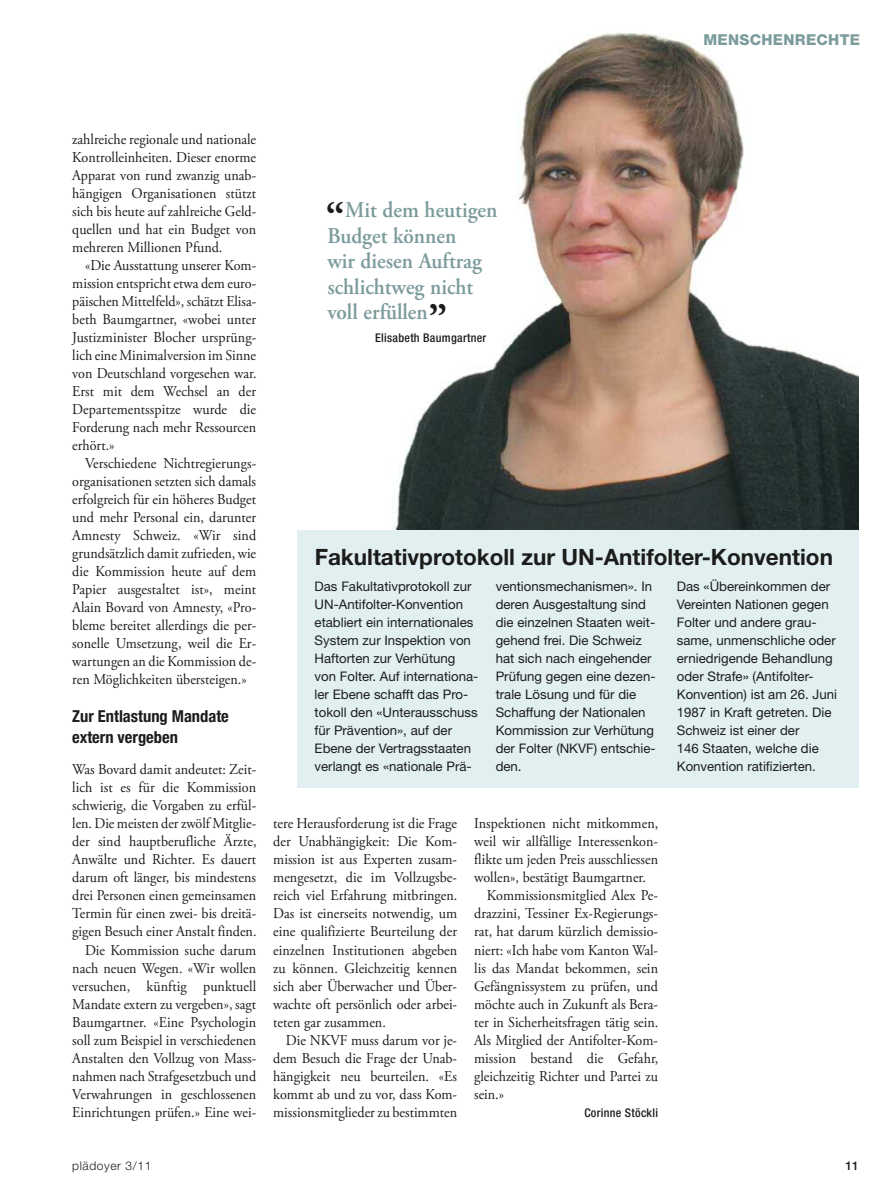
<style>
.page{position:relative;width:893px;height:1191px;background:#fff}
.page>*{position:absolute;margin:0;border:0;box-sizing:border-box;transform-origin:0 0}
.t1{font:600 22.5px/25.5px "Adobe Garamond Pro";color:#7c9b9c;scale:.94 1}
.t2{font:700 22.5px "Helvetica Neue LT Std";color:#1c1c1a}
.t3{font:700 condensed 16.5px/21px "Helvetica Neue LT Std";color:#1c1c1a}
.t4{font:15px/18px "Adobe Garamond Pro";color:#1c1c1a;text-align:justify;scale:.94 1}
.t5{font:800 15px "Helvetica Neue LT Std";letter-spacing:.02em;color:#7c9b9c}
.t6{font:13.2px/18px "Helvetica Neue LT Std";color:#1c1c1a}
.t7{font:500 condensed 12px "Helvetica Neue LT Std";letter-spacing:.025em;color:#1c1c1a}
.t8{font:300 12px "Helvetica Neue LT Std";letter-spacing:.05em;color:#1c1c1a}
.t9{font:500 12px "Helvetica Neue LT Std";color:#1c1c1a}
.s1{font-family:"Zipp Dummbazz";font-weight:400;color:#1c1c1a}
</style>
<div class="page">
<img style="left:394px;top:33px;width:465px;height:497px">
<div style="left:298px;top:530px;width:561px;height:257px;background:#e1eff1"></div>
<p class="t5" style="left:703px;top:34px;width:158px">MENSCHENRECHTE</p>
<p class="t4" style="left:72px;top:132px;width:197px">zahlreiche regionale und nationale Kontrolleinheiten. Dieser enorme Apparat von rund zwanzig unab&shy;hängigen Organisationen stützt sich bis heute auf zahlreiche Geld&shy;quellen und hat ein Budget von mehreren Millionen Pfund.</p>
<p class="t4" style="left:72px;top:258px;width:198px;text-indent:13px">«Die Ausstattung unserer Kom&shy;mission entspricht etwa dem euro&shy;päischen Mittelfeld», schätzt Elisa&shy;beth Baumgartner, «wobei unter Justizminister Blocher ursprüng&shy;lich eine Minimalversion im Sinne von Deutschland vorgesehen war.<br>Erst mit dem Wechsel an der Departementsspitze wurde die Forderung nach mehr Ressourcen erhört.»</p>
<p class="t4" style="left:72px;top:456px;width:197px;text-indent:13px">Verschiedene Nichtregierungs&shy;organisationen setzten sich damals erfolgreich für ein höheres Budget und mehr Personal ein, darunter Amnesty Schweiz. «Wir sind grundsätzlich damit zufrieden, wie die Kommission heute auf dem Papier ausgestaltet ist», meint Alain Bovard von Amnesty, «Pro&shy;bleme bereitet allerdings die per&shy;sonelle Umsetzung, weil die Er&shy;wartungen an die Kommission de&shy;ren Möglichkeiten übersteigen.»</p>
<p class="t3" style="left:72px;top:707px;width:158px">Zur Entlastung Mandate extern vergeben</p>
<p class="t4" style="left:72px;top:762px;width:198px;text-align:right">Was Bovard damit andeutet: Zeit&shy;lich ist es für die Kommission schwierig, die Vorgaben zu erfül&shy;len. Die meisten der zwölf Mitglie&shy;der sind hauptberufliche Ärzte,<br>Anwälte und Richter. Es dauert darum oft länger, bis mindestens drei Personen einen gemeinsamen<br>Termin für einen zwei- bis dreitä&shy;gigen Besuch einer Anstalt finden.<br>Die Kommission suche darum nach neuen Wegen. «Wir wollen versuchen, künftig punktuell<br>Mandate extern zu vergeben», sagt<br>Baumgartner. «Eine Psychologin soll zum Beispiel in verschiedenen<br>Anstalten den Vollzug von Mass&shy;nahmen nach Strafgesetzbuch und<br>Verwahrungen in geschlossenen<br>Einrichtungen prüfen.» Eine wei-</p>
<h1 class="t1" style="left:327px;top:199px;width:182px"><span class="s1">«</span>Mit dem heutigen<br>Budget können<br>wir diesen Auftrag schlichtweg nicht voll erfüllen<span class="s1">»</span></h1>
<p class="t7" style="left:375px;top:334px;width:113px">Elisabeth Baumgartner</p>
<h1 class="t2" style="left:315px;top:549px;width:520px">Fakultativprotokoll zur UN-Antifolter-Konvention</h1>
<p class="t6" style="left:315px;top:579px;width:165px">Das Fakultativprotokoll zur<br>UN-Antifolter-Konvention etabliert ein internationales<br>System zur Inspektion von<br>Haftorten zur Verhütung von Folter. Auf internationa&shy;ler Ebene schafft das Pro&shy;tokoll den «Unterausschuss für Prävention», auf der<br>Ebene der Vertragsstaaten verlangt es «nationale Prä-</p>
<p class="t6" style="left:496px;top:579px;width:161px">ventionsmechanismen». In deren Ausgestaltung sind die einzelnen Staaten weit&shy;gehend frei. Die Schweiz hat sich nach eingehender<br>Prüfung gegen eine dezen&shy;trale Lösung und für die<br>Schaffung der Nationalen<br>Kommission zur Verhütung der Folter (NKVF) entschie&shy;den.</p>
<p class="t6" style="left:677px;top:579px;width:162px">Das «Übereinkommen der<br>Vereinten Nationen gegen<br>Folter und andere grau&shy;same, unmenschliche oder erniedrigende Behandlung oder Strafe» (Antifolter-<br>Konvention) ist am 26. Juni<br>1987 in Kraft getreten. Die<br>Schweiz ist einer der<br>146 Staaten, welche die<br>Konvention ratifizierten.</p>
<p class="t4" style="left:273px;top:816px;width:198px">tere Herausforderung ist die Frage der Unabhängigkeit: Die Kom&shy;mission ist aus Experten zusam&shy;mengesetzt, die im Vollzugsbe&shy;reich viel Erfahrung mitbringen.<br>Das ist einerseits notwendig, um eine qualifizierte Beurteilung der einzelnen Institutionen abgeben zu können. Gleichzeitig kennen sich aber Überwacher und Über&shy;wachte oft persönlich oder arbei&shy;teten gar zusammen.</p>
<p class="t4" style="left:273px;top:1032px;width:197px;text-indent:13px">Die NKVF muss darum vor je&shy;dem Besuch die Frage der Unab&shy;hängigkeit neu beurteilen. «Es kommt ab und zu vor, dass Kom&shy;missionsmitglieder zu bestimmten</p>
<p class="t4" style="left:474px;top:816px;width:198px">Inspektionen nicht mitkommen,</p>
<p class="t4" style="left:474px;top:834px;width:197px">weil wir allfällige Interessenkon-</p>
<p class="t4" style="left:474px;top:852px;width:197px">flikte um jeden Preis ausschliessen</p>
<p class="t4" style="left:474px;top:870px;width:184px">wollen», bestätigt Baumgartner.</p>
<p class="t4" style="left:487px;top:888px;width:184px">Kommissionsmitglied Alex Pe-</p>
<p class="t4" style="left:474px;top:906px;width:197px">drazzini, Tessiner Ex-Regierungs-</p>
<p class="t4" style="left:474px;top:924px;width:197px">rat, hat darum kürzlich demissio-</p>
<p class="t4" style="left:474px;top:942px;width:197px">niert: «Ich habe vom Kanton Wal-</p>
<p class="t4" style="left:474px;top:960px;width:197px">lis das Mandat bekommen, sein</p>
<p class="t4" style="left:474px;top:978px;width:197px">Gefängnissystem zu prüfen, und</p>
<p class="t4" style="left:474px;top:996px;width:197px">möchte auch in Zukunft als Bera-</p>
<p class="t4" style="left:474px;top:1014px;width:198px">ter in Sicherheitsfragen tätig sein.</p>
<p class="t4" style="left:474px;top:1032px;width:197px">Als Mitglied der Antifolter-Kom-</p>
<p class="t4" style="left:474px;top:1050px;width:198px">mission bestand die Gefahr,</p>
<p class="t4" style="left:474px;top:1068px;width:197px">gleichzeitig Richter und Partei zu</p>
<p class="t4" style="left:474px;top:1086px;width:33px">sein.»</p>
<p class="t7" style="left:584px;top:1108px;width:75px">Corinne Stöckli</p>
<p class="t8" style="left:72px;top:1161px;width:81px">plädoyer 3/11</p>
<p class="t9" style="left:845px;top:1161px;width:15px">11</p>
</div>
